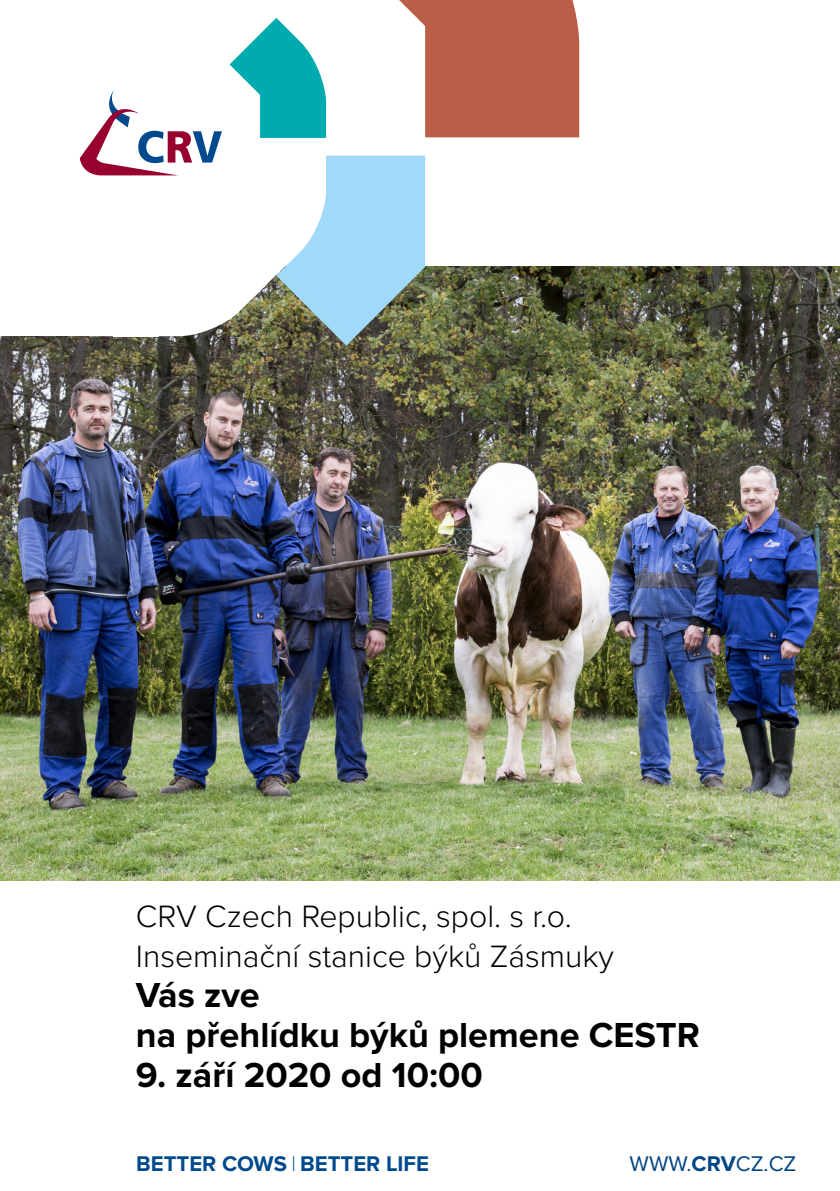
<style>
.page{position:relative;width:840px;height:1191px;background:#fff}
.page>*{position:absolute;margin:0;border:0;box-sizing:border-box;transform-origin:0 0}
.t1{font:700 36px "Proxima Nova";color:#000}
.t2{font:300 32px "Proxima Nova";color:#000}
.t3{font:700 22px "Proxima Nova";color:#004a8d}
.t4{font:22px "Proxima Nova";color:#004685}
.s1{font-weight:700}
</style>
<div class="page">
<img style="left:0;top:266px;width:839px;height:614px">
<svg style="left:0;top:0;width:579px;height:346px"></svg>
<p class="t2" style="left:136px;top:897px;width:437px">CRV Czech Republic, spol. s r.o.</p>
<p class="t2" style="left:136px;top:937px;width:479px">Inseminační stanice býků Zásmuky</p>
<p class="t1" style="left:136px;top:973px;width:125px">Vás zve</p>
<p class="t1" style="left:136px;top:1013px;width:565px">na přehlídku býků plemene CESTR</p>
<p class="t1" style="left:136px;top:1053px;width:348px">9. září 2020 od 10:00</p>
<p class="t3" style="left:136px;top:1150px;width:294px">BETTER COWS I BETTER LIFE</p>
<p class="t4" style="left:629px;top:1150px;width:168px">WWW.<span class="s1">CRV</span>CZ.CZ</p>
</div>
